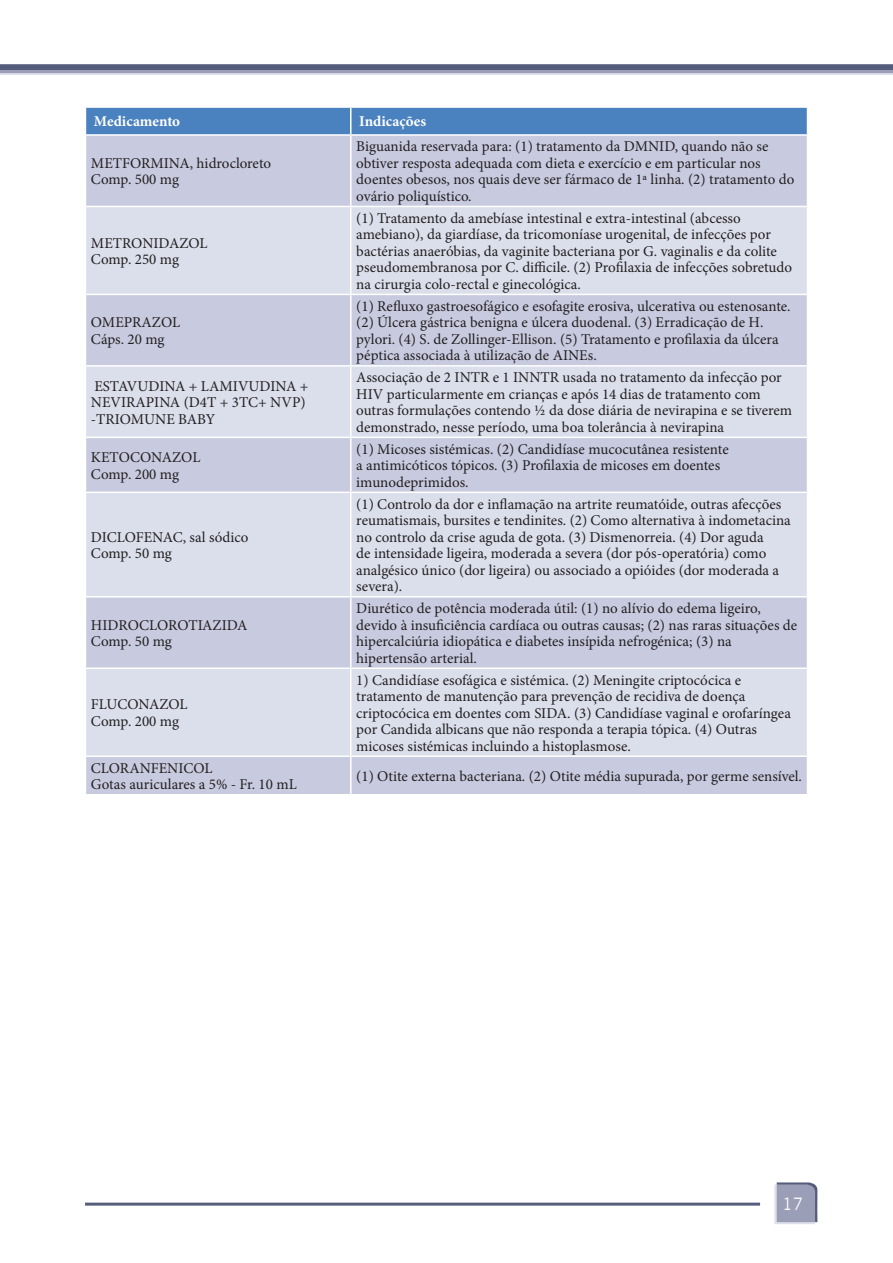
<style>
.page{position:relative;width:893px;height:1263px;background:#fff}
.page>*{position:absolute;margin:0;border:0;box-sizing:border-box;transform-origin:0 0}
.t1{font:16.5px "News Gothic";color:#fff}
.t2{font:15px/16.5px "Minion Pro";color:#231f20}
.t3{font:700 15px "Minion Pro";color:#fff}
</style>
<div class="page">
<hr style="left:85px;top:1202px;width:675px;height:3px;background:#565c7c">
<div style="left:0;top:64px;width:893px;height:9px;background:#565c7c"></div>
<svg style="left:0;top:70px;width:893px;height:4px;background:#a9acc3"></svg>
<svg style="left:774px;top:1182px;width:43px;height:42px;background:#9da1b8"></svg>
<div style="left:86px;top:136px;width:721px;height:658px;background:#c8cadf"></div>
<svg style="left:86px;top:207px;width:721px;height:548px;background:#d4d7e6"></svg>
<hr style="left:350px;top:136px;width:2px;height:70px;background:#fff">
<hr style="left:85px;top:206px;width:266px;height:1px;background:#fff">
<hr style="left:351px;top:206px;width:457px;height:1px;background:#fff">
<hr style="left:350px;top:207px;width:2px;height:87px;background:#fff">
<hr style="left:85px;top:294px;width:266px;height:1px;background:#fff">
<hr style="left:351px;top:294px;width:457px;height:1px;background:#fff">
<hr style="left:350px;top:295px;width:2px;height:70px;background:#fff">
<hr style="left:85px;top:365px;width:266px;height:2px;background:#fff">
<hr style="left:351px;top:365px;width:457px;height:2px;background:#fff">
<hr style="left:350px;top:367px;width:2px;height:70px;background:#fff">
<hr style="left:85px;top:437px;width:266px;height:1px;background:#fff">
<hr style="left:351px;top:437px;width:457px;height:1px;background:#fff">
<hr style="left:350px;top:438px;width:2px;height:54px;background:#fff">
<hr style="left:85px;top:492px;width:266px;height:1px;background:#fff">
<hr style="left:351px;top:492px;width:457px;height:1px;background:#fff">
<hr style="left:350px;top:493px;width:2px;height:103px;background:#fff">
<hr style="left:85px;top:596px;width:266px;height:1px;background:#fff">
<hr style="left:351px;top:596px;width:457px;height:1px;background:#fff">
<hr style="left:350px;top:597px;width:2px;height:70px;background:#fff">
<hr style="left:85px;top:667px;width:266px;height:2px;background:#fff">
<hr style="left:351px;top:667px;width:457px;height:2px;background:#fff">
<hr style="left:350px;top:669px;width:2px;height:86px;background:#fff">
<hr style="left:85px;top:755px;width:266px;height:2px;background:#fff">
<hr style="left:351px;top:755px;width:457px;height:2px;background:#fff">
<hr style="left:350px;top:757px;width:2px;height:37px;background:#fff">
<div style="left:85px;top:107px;width:723px;height:28px;background:#4a81bf"></div>
<hr style="left:351px;top:134px;width:457px;height:2px;background:#fff">
<p class="t3" style="left:94px;top:111px;width:88px">Medicamento</p>
<p class="t3" style="left:359px;top:111px;width:68px">Indicações</p>
<p class="t2" style="left:91px;top:155px;width:182px">METFORMINA, hidrocloreto<br>Comp. 500 mg</p>
<p class="t2" style="left:356px;top:138px;width:439px">Biguanida reservada para: (1) tratamento da DMNID, quando não se obtiver resposta adequada com dieta e exercício e em particular nos doentes obesos, nos quais deve ser fármaco de 1ª linha. (2) tratamento do ovário poliquístico.</p>
<p class="t2" style="left:91px;top:235px;width:118px">METRONIDAZOL<br>Comp. 250 mg</p>
<p class="t2" style="left:91px;top:314px;width:91px">OMEPRAZOL<br>Cáps. 20 mg</p>
<p class="t2" style="left:356px;top:210px;width:437px">(1) Tratamento da amebíase intestinal e extra-intestinal (abcesso amebiano), da giardíase, da tricomoníase urogenital, de infecções por bactérias anaeróbias, da vaginite bacteriana por G. vaginalis e da colite pseudomembranosa por C. difficile. (2) Profilaxia de infecções sobretudo na cirurgia colo-rectal e ginecológica.</p>
<p class="t2" style="left:356px;top:298px;width:436px">(1) Refluxo gastroesofágico e esofagite erosiva, ulcerativa ou estenosante. (2) Úlcera gástrica benigna e úlcera duodenal. (3) Erradicação de H. pylori. (4) S. de Zollinger-Ellison. (5) Tratamento e profilaxia da úlcera péptica associada à utilização de AINEs.</p>
<p class="t2" style="left:91px;top:378px;width:219px">ESTAVUDINA + LAMIVUDINA +<br>NEVIRAPINA (D4T + 3TC+ NVP) -TRIOMUNE BABY</p>
<p class="t2" style="left:356px;top:369px;width:437px">Associação de 2 INTR e 1 INNTR usada no tratamento da infecção por HIV particularmente em crianças e após 14 dias de tratamento com outras formulações contendo ½ da dose diária de nevirapina e se tiverem demonstrado, nesse período, uma boa tolerância à nevirapina</p>
<p class="t2" style="left:91px;top:449px;width:111px">KETOCONAZOL<br>Comp. 200 mg</p>
<p class="t2" style="left:356px;top:441px;width:374px">(1) Micoses sistémicas. (2) Candidíase mucocutânea resistente a antimicóticos tópicos. (3) Profilaxia de micoses em doentes imunodeprimidos.</p>
<p class="t2" style="left:91px;top:529px;width:159px">DICLOFENAC, sal sódico<br>Comp. 50 mg</p>
<p class="t2" style="left:91px;top:617px;width:158px">HIDROCLOROTIAZIDA<br>Comp. 50 mg</p>
<p class="t2" style="left:91px;top:696px;width:98px">FLUCONAZOL<br>Comp. 200 mg</p>
<p class="t2" style="left:356px;top:496px;width:436px">(1) Controlo da dor e inflamação na artrite reumatóide, outras afecções reumatismais, bursites e tendinites. (2) Como alternativa à indometacina no controlo da crise aguda de gota. (3) Dismenorreia. (4) Dor aguda<br>de intensidade ligeira, moderada a severa (dor pós-operatória) como analgésico único (dor ligeira) ou associado a opióides (dor moderada a severa).</p>
<p class="t2" style="left:356px;top:600px;width:442px">Diurético de potência moderada útil: (1) no alívio do edema ligeiro, devido à insuficiência cardíaca ou outras causas; (2) nas raras situações de hipercalciúria idiopática e diabetes insípida nefrogénica; (3) na hipertensão arterial.</p>
<p class="t2" style="left:356px;top:672px;width:436px">1) Candidíase esofágica e sistémica. (2) Meningite criptocócica e tratamento de manutenção para prevenção de recidiva de doença criptocócica em doentes com SIDA. (3) Candidíase vaginal e orofaríngea por Candida albicans que não responda a terapia tópica. (4) Outras micoses sistémicas incluindo a histoplasmose.</p>
<p class="t2" style="left:91px;top:760px;width:207px">CLORANFENICOL<br>Gotas auriculares a 5% - Fr. 10 mL</p>
<p class="t2" style="left:356px;top:768px;width:447px">(1) Otite externa bacteriana. (2) Otite média supurada, por germe sensível.</p>
<p class="t1" style="left:782px;top:1195px;width:22px">17</p>
</div>
